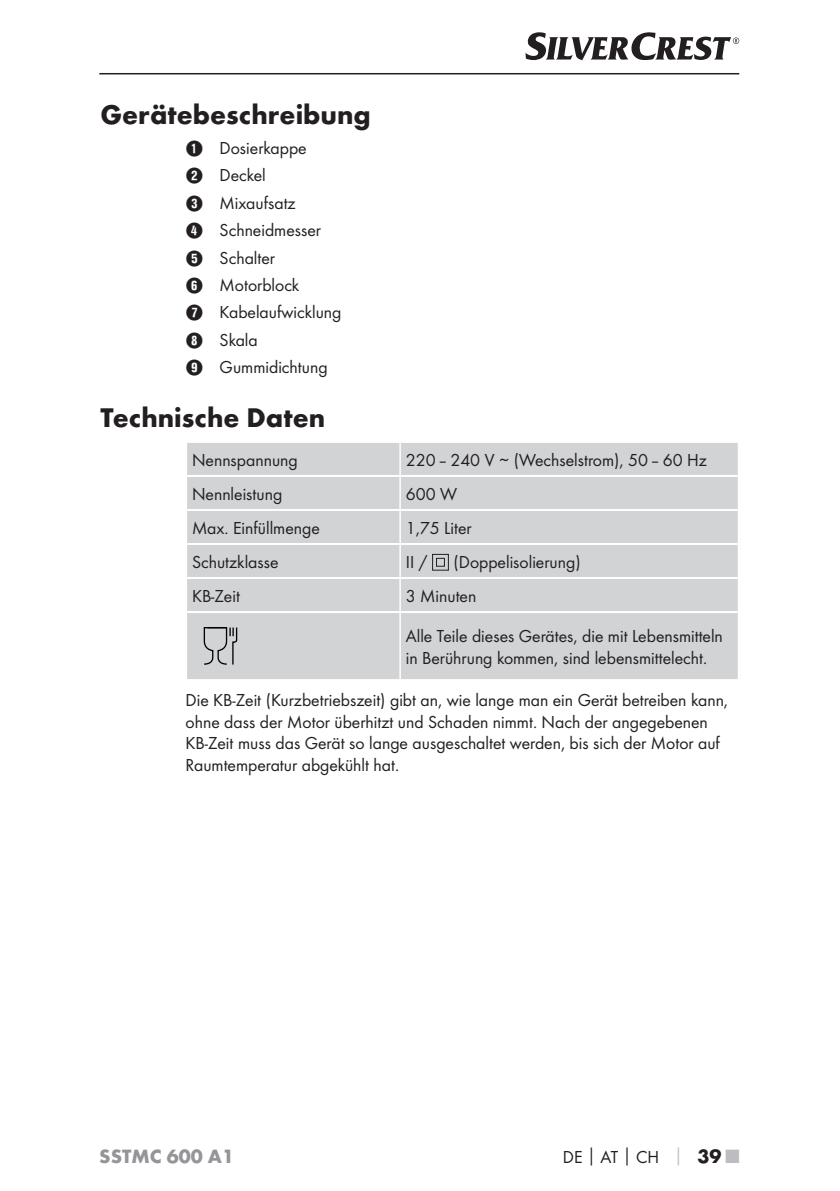
<style>
.page{position:relative;width:840px;height:1191px;background:#fff}
.page>*{position:absolute;margin:0;border:0;box-sizing:border-box;transform-origin:0 0}
.t1{font:700 28px "Futura";color:#231f20}
.t2{font:700 20px "Futura";color:#939598}
.t3{font:18px/27.4px "Futura Boo";color:#231f20}
.s1{font-family:"Hako PI Nummern"}
.s2{font-family:"Futura";font-weight:700}
.s3{font-family:"Futura";font-weight:700;color:#bbbdc0}
.s4{font-family:"Futura";font-weight:700;font-size:20px}
.s5{font-family:"Futura";font-weight:700;font-size:20px;color:#bbbdc0}
</style>
<div class="page">
<hr style="left:99px;top:73px;width:639px;height:1px;background:#231f20">
<svg style="left:525px;top:32px;width:213px;height:28px"></svg>
<div style="left:187px;top:443px;width:550px;height:236px;background:#d1d3d4"></div>
<hr style="left:187px;top:475px;width:213px;height:2px;background:#fff">
<hr style="left:400px;top:475px;width:337px;height:2px;background:#fff">
<hr style="left:187px;top:509px;width:213px;height:2px;background:#fff">
<hr style="left:400px;top:509px;width:337px;height:2px;background:#fff">
<hr style="left:187px;top:543px;width:213px;height:2px;background:#fff">
<hr style="left:400px;top:543px;width:337px;height:2px;background:#fff">
<hr style="left:187px;top:577px;width:213px;height:2px;background:#fff">
<hr style="left:400px;top:577px;width:337px;height:2px;background:#fff">
<hr style="left:187px;top:611px;width:213px;height:2px;background:#fff">
<hr style="left:400px;top:611px;width:337px;height:2px;background:#fff">
<hr style="left:399px;top:443px;width:1px;height:32px;background:#fff">
<hr style="left:399px;top:477px;width:1px;height:32px;background:#fff">
<hr style="left:399px;top:511px;width:1px;height:32px;background:#fff">
<hr style="left:399px;top:545px;width:1px;height:32px;background:#fff">
<hr style="left:399px;top:579px;width:1px;height:32px;background:#fff">
<hr style="left:399px;top:613px;width:1px;height:66px;background:#fff">
<svg style="left:432px;top:554px;width:17px;height:17px"></svg>
<svg style="left:203px;top:626px;width:35px;height:40px"></svg>
<h1 class="t1" style="left:100px;top:104px;width:272px">Gerätebeschreibung</h1>
<p class="t3" style="left:185px;top:135px;width:157px"><span class="s1">1</span> Dosierkappe<br><span class="s1">2</span> Deckel<br><span class="s1">3</span> Mixaufsatz<br><span class="s1">4</span> Schneidmesser<br><span class="s1">5</span> Schalter<br><span class="s1">6</span> Motorblock<br><span class="s1">7</span> Kabelaufwicklung<br><span class="s1">8</span> Skala<br><span class="s1">9</span> Gummidichtung</p>
<h1 class="t1" style="left:100px;top:407px;width:226px">Technische Daten</h1>
<p class="t3" style="left:192px;top:447px;width:107px">Nennspannung</p>
<p class="t3" style="left:405px;top:447px;width:302px">220 – 240 V ∼ (Wechselstrom), 50 – 60 Hz</p>
<p class="t3" style="left:192px;top:481px;width:92px">Nennleistung</p>
<p class="t3" style="left:405px;top:481px;width:53px">600 W</p>
<p class="t3" style="left:192px;top:515px;width:129px">Max. Einfüllmenge</p>
<p class="t3" style="left:405px;top:515px;width:67px">1,75 Liter</p>
<p class="t3" style="left:192px;top:549px;width:88px">Schutzklasse</p>
<p class="t3" style="left:405px;top:549px;width:23px">II /</p>
<p class="t3" style="left:453px;top:549px;width:129px">(Doppelisolierung)</p>
<p class="t3" style="left:192px;top:583px;width:49px">KB-Zeit</p>
<p class="t3" style="left:405px;top:583px;width:72px">3 Minuten</p>
<p class="t3" style="left:405px;top:626px;width:318px;line-height:21.6px">Alle Teile dieses Gerätes, die mit Lebens mitteln in Berührung kommen, sind lebens mittelecht.</p>
<p class="t3" style="left:185px;top:690px;width:543px;line-height:21.6px">Die KB-Zeit (Kurzbetriebszeit) gibt an, wie lange man ein Gerät betreiben kann, ohne dass der Motor überhitzt und Schaden nimmt. Nach der angegebenen KB-Zeit muss das Gerät so lange ausgeschaltet werden, bis sich der Motor auf Raumtemperatur abgekühlt hat.</p>
<p class="t2" style="left:99px;top:1148px;width:136px">SSTMC 600 A1</p>
<p class="t3" style="left:562px;top:1143px;width:178px">DE<span class="s2">│</span>AT<span class="s2">│</span>CH <span class="s3">│</span> <span class="s4">39</span> <span class="s5">■</span></p>
</div>
